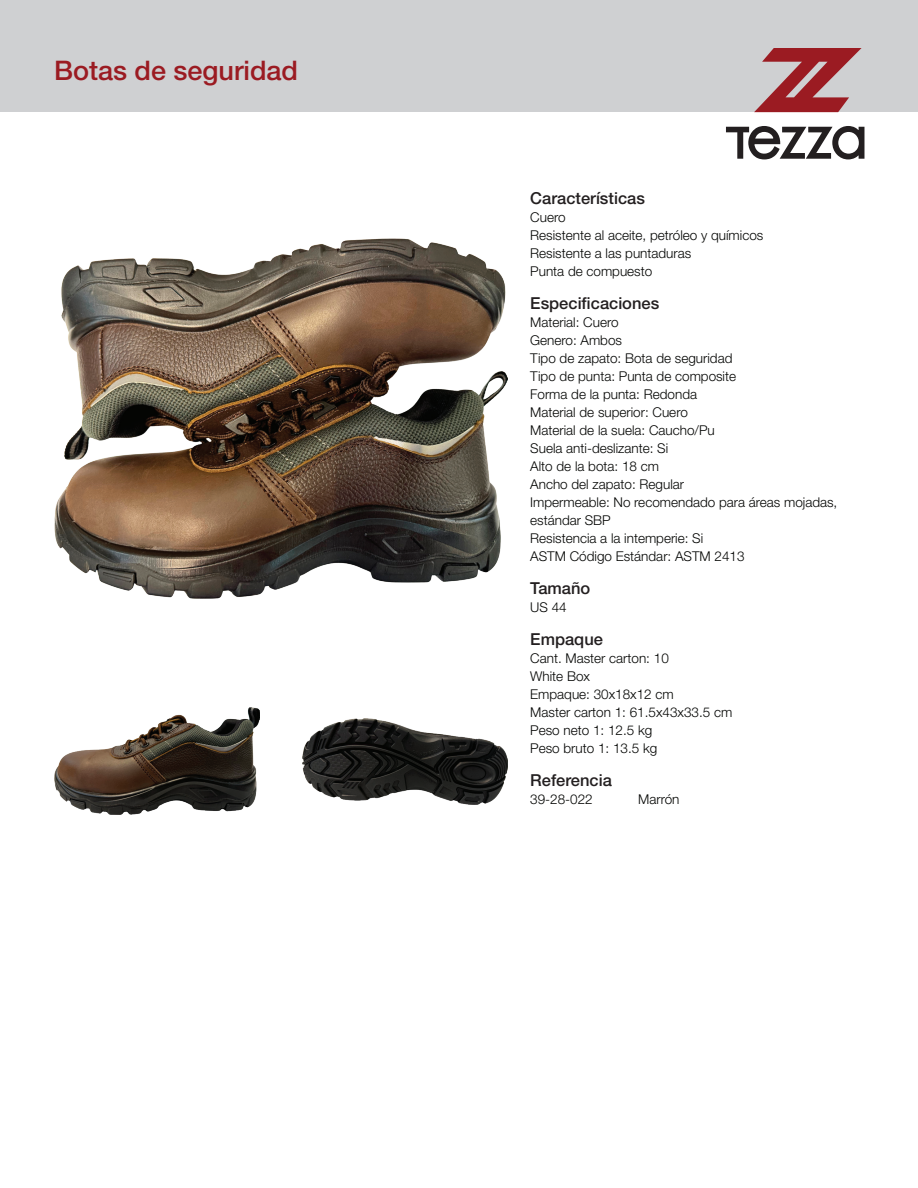
<style>
.page{position:relative;width:918px;height:1188px;background:#fff}
.page>*{position:absolute;margin:0;border:0;box-sizing:border-box;transform-origin:0 0}
.t1{font:500 27px "Helvetica Neue LT Pro";color:#9b1b22}
.t2{font:500 16.5px "Helvetica Neue LT Pro";color:#231f20}
.t3{font:300 13.5px/18px "Helvetica Neue LT Pro";color:#040503}
</style>
<div class="page">
<div style="left:0;top:0;width:918px;height:111px;background:#cfd0d2"></div>
<svg style="left:754px;top:48px;width:108px;height:64px"></svg>
<svg style="left:726px;top:126px;width:138px;height:33px"></svg>
<img style="left:54px;top:238px;width:453px;height:361px">
<img style="left:54px;top:708px;width:205px;height:107px">
<img style="left:302px;top:718px;width:205px;height:86px">
<h1 class="t1" style="left:54px;top:54px;width:246px">Botas de seguridad</h1>
<p class="t2" style="left:530px;top:188px;width:116px">Características</p>
<p class="t3" style="left:530px;top:208px;width:235px">Cuero<br>Resistente al aceite, petróleo y químicos<br>Resistente a las puntaduras<br>Punta de compuesto</p>
<p class="t2" style="left:530px;top:293px;width:131px">Especificaciones</p>
<p class="t3" style="left:530px;top:313px;width:309px">Material: Cuero<br>Genero: Ambos<br>Tipo de zapato: Bota de seguridad<br>Tipo de punta: Punta de composite<br>Forma de la punta: Redonda<br>Material de superior: Cuero<br>Material de la suela: Caucho/Pu<br>Suela anti-deslizante: Si<br>Alto de la bota: 18 cm<br>Ancho del zapato: Regular<br>Impermeable: No recomendado para áreas mojadas, estándar SBP<br>Resistencia a la intemperie: Si<br>ASTM Código Estándar: ASTM 2413</p>
<p class="t2" style="left:530px;top:578px;width:62px">Tamaño</p>
<p class="t3" style="left:530px;top:598px;width:38px">US 44</p>
<p class="t2" style="left:530px;top:629px;width:74px">Empaque</p>
<p class="t3" style="left:530px;top:649px;width:204px">Cant. Master carton: 10<br>White Box<br>Empaque: 30x18x12 cm<br>Master carton 1: 61.5x43x33.5 cm<br>Peso neto 1: 12.5 kg<br>Peso bruto 1: 13.5 kg</p>
<p class="t2" style="left:530px;top:770px;width:83px">Referencia</p>
<p class="t3" style="left:530px;top:790px;width:64px">39-28-022</p>
<p class="t3" style="left:638px;top:790px;width:43px">Marrón</p>
</div>
